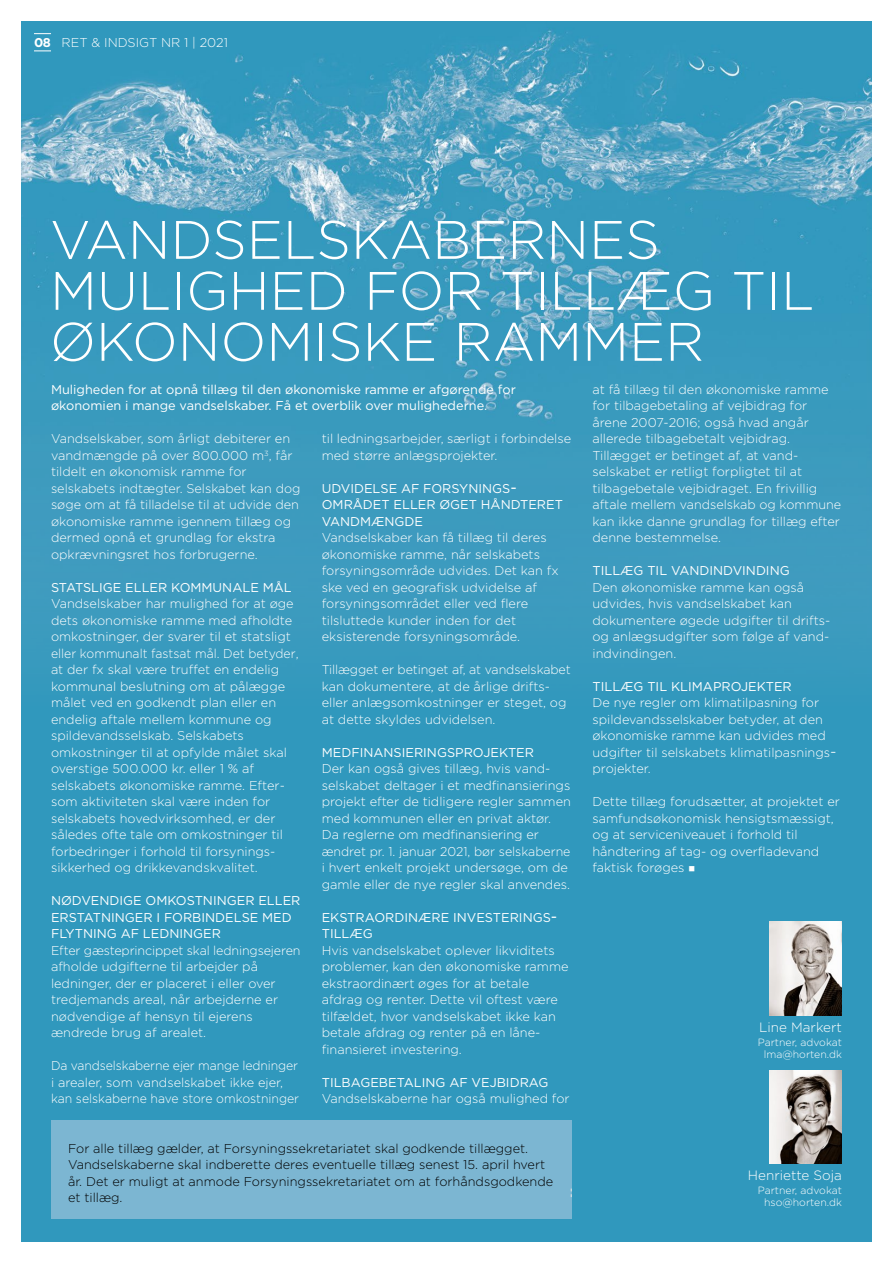
<style>
.page{position:relative;width:893px;height:1263px;background:#fff}
.page>*{position:absolute;margin:0;border:0;box-sizing:border-box;transform-origin:0 0}
.t1{font:300 54px/51px "Gotham";color:#fff}
.t2{font:300 13.5px "Gotham";color:#fff}
.t3{font:300 12.75px/16.5px "Gotham";color:#fff}
.t4{font:12.75px/16.5px "Gotham";color:#fff}
.t5{font:300 12.75px/16.5px "Gotham";color:#000}
.t6{font:300 12.75px/16.5px "Gotham";color:#fff;scale:.96 1}
.t7{font:300 10.5px/12px "Gotham";color:#fff;text-align:right}
.s1{font-weight:700}
.s2{font-size:15.75px}
</style>
<div class="page">
<div style="left:21px;top:21px;width:851px;height:1221px;background:#3098bd"></div>
<img style="left:21px;top:30px;width:851px;height:615px">
<div style="left:51px;top:1121px;width:520px;height:98px;background:#7cb6d2"></div>
<svg style="left:34px;top:33px;width:17px;height:1px"></svg>
<svg style="left:34px;top:51px;width:17px;height:1px"></svg>
<img style="left:770px;top:1070px;width:72px;height:94px">
<img style="left:770px;top:922px;width:72px;height:93px">
<p class="t3" style="left:34px;top:34px;width:196px"><span class="s1">08</span> RET &amp; INDSIGT NR 1 | 2021</p>
<h1 class="t1" style="left:50px;top:213px;width:766px">VANDSELSKABERNES<br>MULIGHED FOR TILLÆG TIL<br>ØKONOMISKE RAMMER</h1>
<p class="t4" style="left:51px;top:381px;width:466px">Muligheden for at opnå tillæg til den økonomiske ramme er afgørende for økonomien i mange vandselskaber. Få et overblik over mulighederne.</p>
<p class="t3" style="left:51px;top:430px;width:251px">Vandselskaber, som årligt debiterer en vandmængde på over 800.000 m<sup>3</sup>, får tildelt en økonomisk ramme for selskabets indtægter. Selskabet kan dog søge om at få tilladelse til at udvide den økonomiske ramme igennem tillæg og dermed opnå et grundlag for ekstra opkrævningsret hos forbrugerne.</p>
<p class="t4" style="left:51px;top:579px;width:242px">STATSLIGE ELLER KOMMUNALE MÅL</p>
<p class="t3" style="left:51px;top:595px;width:249px">Vandselskaber har mulighed for at øge dets økonomiske ramme med afholdte omkostninger, der svarer til et statsligt eller kommunalt fastsat mål. Det betyder, at der fx skal være truffet en endelig kommunal beslutning om at pålægge målet ved en godkendt plan eller en endelig aftale mellem kommune og spildevandsselskab. Selskabets omkostninger til at opfylde målet skal overstige 500.000 kr. eller 1 % af selskabets økonomiske ramme. Efter&shy;som aktiviteten skal være inden for selskabets hovedvirksomhed, er der således ofte tale om omkostninger til forbedringer i forhold til forsynings&shy;sikkerhed og drikkevandskvalitet.</p>
<p class="t4" style="left:51px;top:892px;width:251px">NØDVENDIGE OMKOSTNINGER ELLER<br>ERSTATNINGER I FORBINDELSE MED<br>FLYTNING AF LEDNINGER</p>
<p class="t3" style="left:51px;top:942px;width:251px">Efter gæsteprincippet skal ledningsejeren afholde udgifterne til arbejder på ledninger, der er placeret i eller over tredjemands areal, når arbejderne er nødvendige af hensyn til ejerens ændrede brug af arealet.</p>
<p class="t6" style="left:51px;top:1057px;width:260px">Da vandselskaberne ejer mange ledninger i arealer, som vandselskabet ikke ejer, kan selskaberne have store omkostninger</p>
<p class="t3" style="left:322px;top:430px;width:251px">til ledningsarbejder, særligt i forbindelse med større anlægsprojekter.</p>
<p class="t4" style="left:322px;top:480px;width:243px">UDVIDELSE AF FORSYNINGS<span class="s2">-<br></span>OMRÅDET ELLER ØGET HÅNDTERET<br>VANDMÆNGDE</p>
<p class="t3" style="left:322px;top:529px;width:238px">Vandselskaber kan få tillæg til deres økonomiske ramme, når selskabets forsyningsområde udvides. Det kan fx ske ved en geografisk udvidelse af forsyningsområdet eller ved flere tilsluttede kunder inden for det eksisterende forsyningsområde.</p>
<p class="t3" style="left:322px;top:661px;width:250px">Tillægget er betinget af, at vandselskabet kan dokumentere, at de årlige drifts&shy;eller anlægsomkostninger er steget, og at dette skyldes udvidelsen.</p>
<p class="t4" style="left:322px;top:744px;width:214px">MEDFINANSIERINGSPROJEKTER</p>
<p class="t3" style="left:322px;top:760px;width:251px">Der kan også gives tillæg, hvis vand&shy;selskabet deltager i et medfinansierings projekt efter de tidligere regler sammen med kommunen eller en privat aktør.<br>Da reglerne om medfinansiering er ændret pr. 1. januar 2021, bør selskaberne i hvert enkelt projekt undersøge, om de gamle eller de nye regler skal anvendes.</p>
<p class="t4" style="left:322px;top:909px;width:237px">EKSTRAORDINÆRE INVESTERINGS<span class="s2">-<br></span>TILLÆG</p>
<p class="t3" style="left:322px;top:942px;width:248px">Hvis vandselskabet oplever likviditets problemer, kan den økonomiske ramme ekstraordinært øges for at betale afdrag og renter. Dette vil oftest være tilfældet, hvor vandselskabet ikke kan betale afdrag og renter på en låne&shy;finansieret investering.</p>
<p class="t4" style="left:322px;top:1074px;width:228px">TILBAGEBETALING AF VEJBIDRAG</p>
<p class="t3" style="left:322px;top:1090px;width:249px">Vandselskaberne har også mulighed for</p>
<p class="t5" style="left:68px;top:1140px;width:487px">For alle tillæg gælder, at Forsyningssekretariatet skal godkende tillægget.<br>Vandselskaberne skal indberette deres eventuelle tillæg senest 15. april hvert år. Det er muligt at anmode Forsyningssekretariatet om at forhåndsgodkende et tillæg.</p>
<p class="t3" style="left:592px;top:381px;width:250px">at få tillæg til den økonomiske ramme for tilbagebetaling af vejbidrag for årene 2007-2016; også hvad angår allerede tilbagebetalt vejbidrag.<br>Tillægget er betinget af, at vand&shy;selskabet er retligt forpligtet til at tilbagebetale vejbidraget. En frivillig aftale mellem vandselskab og kommune kan ikke danne grundlag for tillæg efter denne bestemmelse.</p>
<p class="t4" style="left:592px;top:562px;width:199px">TILLÆG TIL VANDINDVINDING</p>
<p class="t3" style="left:592px;top:579px;width:239px">Den økonomiske ramme kan også udvides, hvis vandselskabet kan dokumentere øgede udgifter til drifts&shy;og anlægsudgifter som følge af vand&shy;indvindingen.</p>
<p class="t4" style="left:592px;top:678px;width:201px">TILLÆG TIL KLIMAPROJEKTER</p>
<p class="t3" style="left:592px;top:694px;width:243px">De nye regler om klimatilpasning for spildevandsselskaber betyder, at den økonomiske ramme kan udvides med udgifter til selskabets klimatilpasnings&shy;projekter.</p>
<p class="t3" style="left:592px;top:793px;width:249px">Dette tillæg forudsætter, at projektet er samfundsøkonomisk hensigtsmæssigt, og at serviceniveauet i forhold til håndtering af tag- og overfladevand faktisk forøges ■</p>
<p class="t2" style="left:759px;top:1018px;width:84px">Line Markert</p>
<p class="t7" style="left:758px;top:1036px;width:86px;text-align:center">Partner, advokat lma@horten.dk</p>
<p class="t2" style="left:748px;top:1167px;width:95px">Henriette Soja</p>
<p class="t7" style="left:758px;top:1184px;width:86px">Partner, advokat hso@horten.dk</p>
</div>
